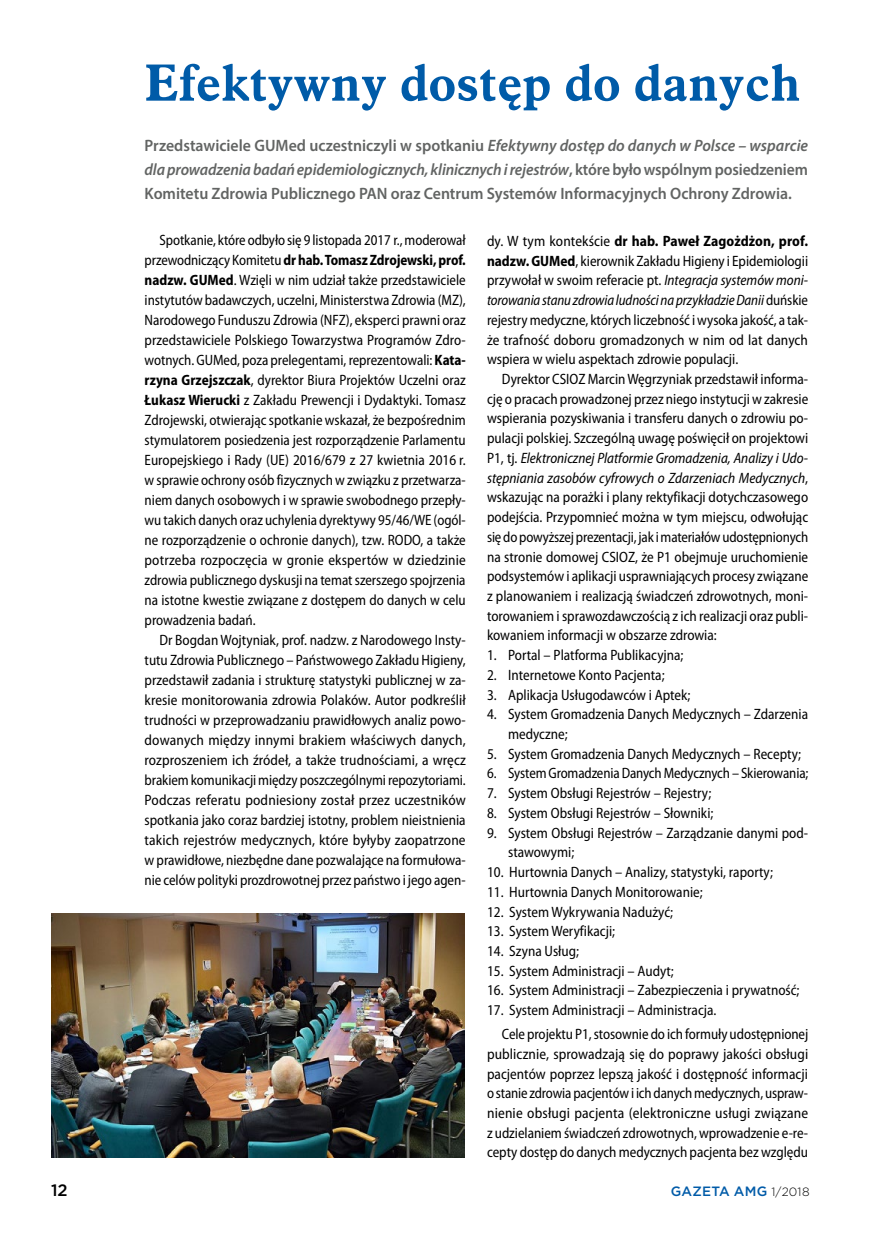
<style>
.page{position:relative;width:872px;height:1234px;background:#fff}
.page>*{position:absolute;margin:0;border:0;box-sizing:border-box;transform-origin:0 0}
.t1{font:700 51px "Aldine 721 EU";letter-spacing:.005em;color:#005ba8}
.t2{font:600 16.5px/24px "Myriad Pro";color:#626463;text-align:justify;scale:.96 1}
.t3{font:500 16.5px "Gotham";color:#000}
.t4{font:semi-condensed 15px/19.6px "Myriad Pro";color:#000;scale:.96 1}
.t5{font:semi-condensed 15px/20px "Myriad Pro";color:#000;text-align:justify;scale:.94 1}
.t6{font:semi-condensed 15px/19.6px "Myriad Pro";color:#000;text-align:justify}
.t7{font:500 13.5px "Gotham";letter-spacing:.015em;color:#005ba8}
.s1{font-style:italic}
.s2{font-weight:700}
.s3{font-weight:300;font-size:12px;color:#000}
</style>
<div class="page">
<img style="left:51px;top:913px;width:413px;height:244px">
<h1 class="t1" style="left:145px;top:51px;width:657px">Efektywny dostęp do danych</h1>
<p class="t2" style="left:145px;top:133px;width:692px">Przedstawiciele GUMed uczestniczyli w spotkaniu <span class="s1">Efektywny dostęp do danych w Polsce – wsparcie dla prowadzenia badań epidemiologicznych, klinicznych i rejestrów</span>, które było wspólnym posiedzeniem Komitetu Zdrowia Publicznego PAN oraz Centrum Systemów Informacyjnych Ochrony Zdrowia.</p>
<p class="t6" style="left:487px;top:231px;width:323px">dy. W tym kontekście <span class="s2">dr hab. Paweł Zagożdżon, prof. nadzw. GUMed</span>, kierownik Zakładu Higieny i Epidemiologii przywołał w swoim referacie pt. <span class="s1">Integracja systemów moni&shy;torowania stanu zdrowia ludności na przykładzie Danii</span> duńskie rejestry medyczne, których liczebność i wysoka jakość, a tak&shy;że trafność doboru gromadzonych w nim od lat danych wspiera w wielu aspektach zdrowie populacji.</p>
<p class="t4" style="left:487px;top:369px;width:336px;text-align:justify;text-indent:15px">Dyrektor CSIOZ Marcin Węgrzyniak przedstawił informa&shy;cję o pracach prowadzonej przez niego instytucji w zakresie wspierania pozyskiwania i transferu danych o zdrowiu po&shy;pulacji polskiej. Szczególną uwagę poświęcił on projektowi P1, tj. <span class="s1">Elektronicznej Platformie Gromadzenia, Analizy i Udo&shy;stępniania zasobów cyfrowych o Zdarzeniach Medycznych</span>, wskazując na porażki i plany rektyfikacji dotychczasowego podejścia. Przypomnieć można w tym miejscu, odwołując się do powyższej prezentacji, jak i materiałów udostępnionych na stronie domowej CSIOZ, że P1 obejmuje uruchomienie podsystemów i aplikacji usprawniających procesy związane z planowaniem i realizacją świadczeń zdrowotnych, moni&shy;torowaniem i sprawozdawczością z ich realizacji oraz publi&shy;kowaniem informacji w obszarze zdrowia:</p>
<p class="t4" style="left:487px;top:645px;width:206px">1. Portal – Platforma Publikacyjna;</p>
<p class="t4" style="left:487px;top:664px;width:186px">2. Internetowe Konto Pacjenta;</p>
<p class="t4" style="left:487px;top:684px;width:213px">3. Aplikacja Usługodawców i Aptek;</p>
<p class="t4" style="left:508px;top:704px;width:314px;text-indent:-21px">4. System Gromadzenia Danych Medycznych – Zdarzenia medyczne;</p>
<p class="t4" style="left:487px;top:743px;width:329px">5. System Gromadzenia Danych Medycznych – Recepty;</p>
<p class="t5" style="left:487px;top:763px;width:343px">6. System Gromadzenia Danych Medycznych – Skierowania;</p>
<p class="t4" style="left:487px;top:783px;width:235px">7. System Obsługi Rejestrów – Rejestry;</p>
<p class="t4" style="left:487px;top:802px;width:237px">8. System Obsługi Rejestrów – Słowniki;</p>
<p class="t4" style="left:508px;top:822px;width:314px;text-indent:-21px">9. System Obsługi Rejestrów – Zarządzanie danymi pod&shy;stawowymi;</p>
<p class="t4" style="left:487px;top:861px;width:299px">10. Hurtownia Danych – Analizy, statystyki, raporty;</p>
<p class="t4" style="left:487px;top:881px;width:226px">11. Hurtownia Danych Monitorowanie;</p>
<p class="t4" style="left:487px;top:901px;width:195px">12. System Wykrywania Nadużyć;</p>
<p class="t4" style="left:487px;top:920px;width:135px">13. System Weryfikacji;</p>
<p class="t4" style="left:487px;top:940px;width:97px">14. Szyna Usług;</p>
<p class="t4" style="left:487px;top:960px;width:196px">15. System Administracji – Audyt;</p>
<p class="t4" style="left:487px;top:980px;width:327px">16. System Administracji – Zabezpieczenia i prywatność;</p>
<p class="t4" style="left:502px;top:997px;width:321px;line-height:23.9px;text-indent:-15px">17. System Administracji – Administracja.<br>Cele projektu P1, stosownie do ich formuły udostępnionej</p>
<p class="t6" style="left:487px;top:1043px;width:323px">publicznie, sprowadzają się do poprawy jakości obsługi pacjentów poprzez lepszą jakość i dostępność informacji o stanie zdrowia pacjentów i ich danych medycznych, uspraw&shy;nienie obsługi pacjenta (elektroniczne usługi związane z udzielaniem świadczeń zdrowotnych, wprowadzenie e-re&shy;cepty dostęp do danych medycznych pacjenta bez względu</p>
<p class="t5" style="left:145px;top:230px;width:343px;text-indent:15px">Spotkanie, które odbyło się 9 listopada 2017 r., moderował przewodniczący Komitetu <span class="s2">dr hab. Tomasz Zdrojewski, prof. nadzw. GUMed</span>. Wzięli w nim udział także przedstawiciele instytutów badawczych, uczelni, Ministerstwa Zdrowia (MZ), Narodowego Funduszu Zdrowia (NFZ), eksperci prawni oraz przedstawiciele Polskiego Towarzystwa Programów Zdro&shy;wotnych. GUMed, poza prelegentami, reprezentowali: <span class="s2">Kata&shy;rzyna Grzejszczak</span>, dyrektor Biura Projektów Uczelni oraz <span class="s2">Łukasz Wierucki</span> z Zakładu Prewencji i Dydaktyki. Tomasz Zdrojewski, otwierając spotkanie wskazał, że bezpośrednim stymulatorem posiedzenia jest rozporządzenie Parlamentu Europejskiego i Rady (UE) 2016/679 z 27 kwietnia 2016 r. w sprawie ochrony osób fizycznych w związku z przetwarza&shy;niem danych osobowych i w sprawie swobodnego przepły&shy;wu takich danych oraz uchylenia dyrektywy 95/46/WE (ogól&shy;ne rozporządzenie o ochronie danych), tzw. RODO, a także potrzeba rozpoczęcia w gronie ekspertów w dziedzinie zdrowia publicznego dyskusji na temat szerszego spojrzenia na istotne kwestie związane z dostępem do danych w celu prowadzenia badań.</p>
<p class="t4" style="left:145px;top:629px;width:336px;text-align:justify;text-indent:15px">Dr Bogdan Wojtyniak, prof. nadzw. z Narodowego Insty&shy;tutu Zdrowia Publicznego – Państwowego Zakładu Higieny, przedstawił zadania i strukturę statystyki publicznej w za&shy;kresie monitorowania zdrowia Polaków. Autor podkreślił trudności w przeprowadzaniu prawidłowych analiz powo&shy;dowanych między innymi brakiem właściwych danych, rozproszeniem ich źródeł, a także trudnościami, a wręcz brakiem komunikacji między poszczególnymi repozytoriami.<br>Podczas referatu podniesiony został przez uczestników spotkania jako coraz bardziej istotny, problem nieistnienia takich rejestrów medycznych, które byłyby zaopatrzone w prawidłowe, niezbędne dane pozwalające na formułowa&shy;nie celów polityki prozdrowotnej przez państwo i jego agen-</p>
<p class="t3" style="left:51px;top:1179px;width:18px">12</p>
<p class="t7" style="left:670px;top:1182px;width:140px">GAZETA AMG <span class="s3">1/2018</span></p>
</div>
